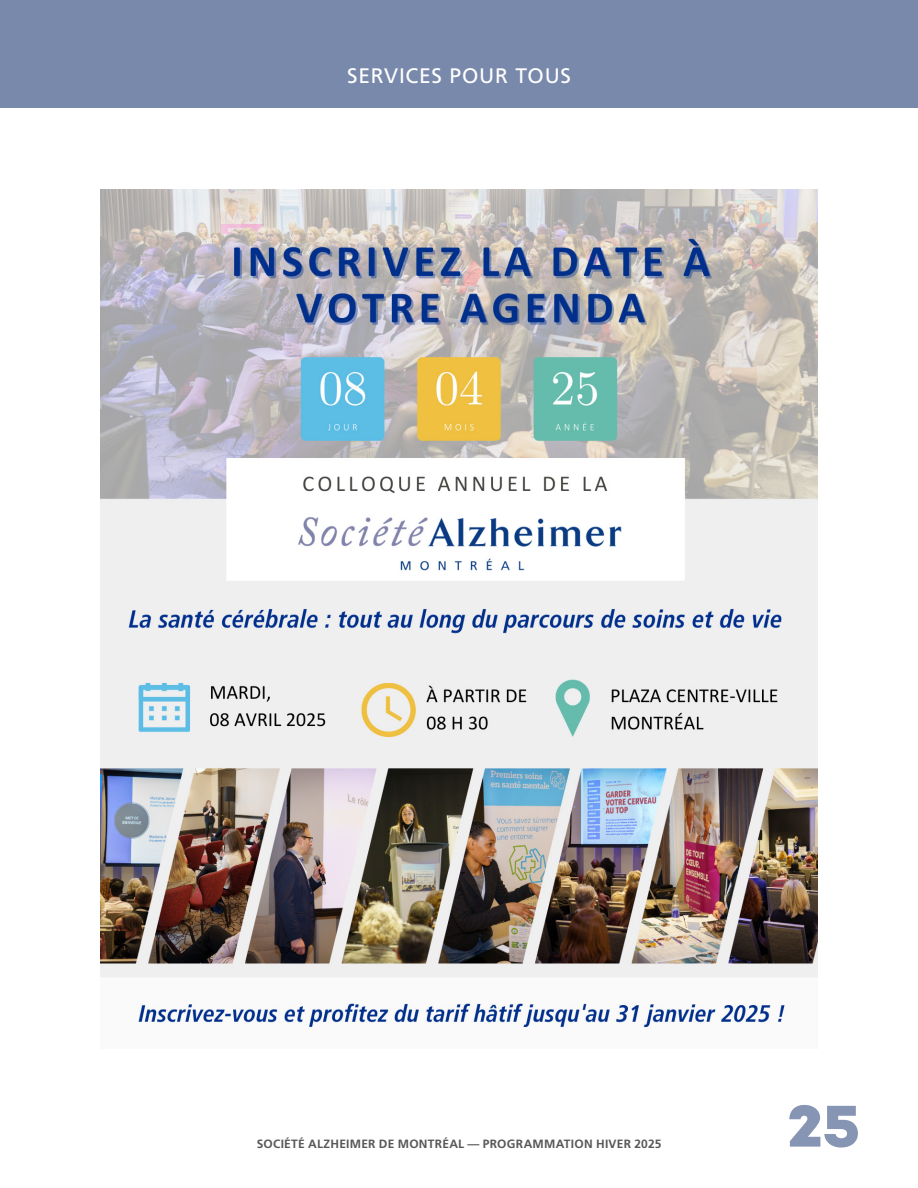
<style>
.page{position:relative;width:918px;height:1188px;background:#fff}
.page>*{position:absolute;margin:0;border:0;box-sizing:border-box;transform-origin:0 0}
.t1{font:800 60px "Campton";color:#8795b5}
.t2{font:21px "Frutiger LT Std";letter-spacing:.035em;color:#fff}
.t3{font:700 12px "Frutiger LT Std";letter-spacing:.02em;color:#57585a}
</style>
<div class="page">
<div style="left:0;top:0;width:918px;height:108px;background:#7989ac"></div>
<img style="left:101px;top:189px;width:716px;height:840px">
<h2 class="t2" style="left:347px;top:64px;width:225px">SERVICES POUR TOUS</h2>
<p class="t3" style="left:257px;top:1136px;width:406px">SOCIÉTÉ ALZHEIMER DE MONTRÉAL — PROGRAMMATION HIVER 2025</p>
<h1 class="t1" style="left:787px;top:1088px;width:74px">25</h1>
</div>
